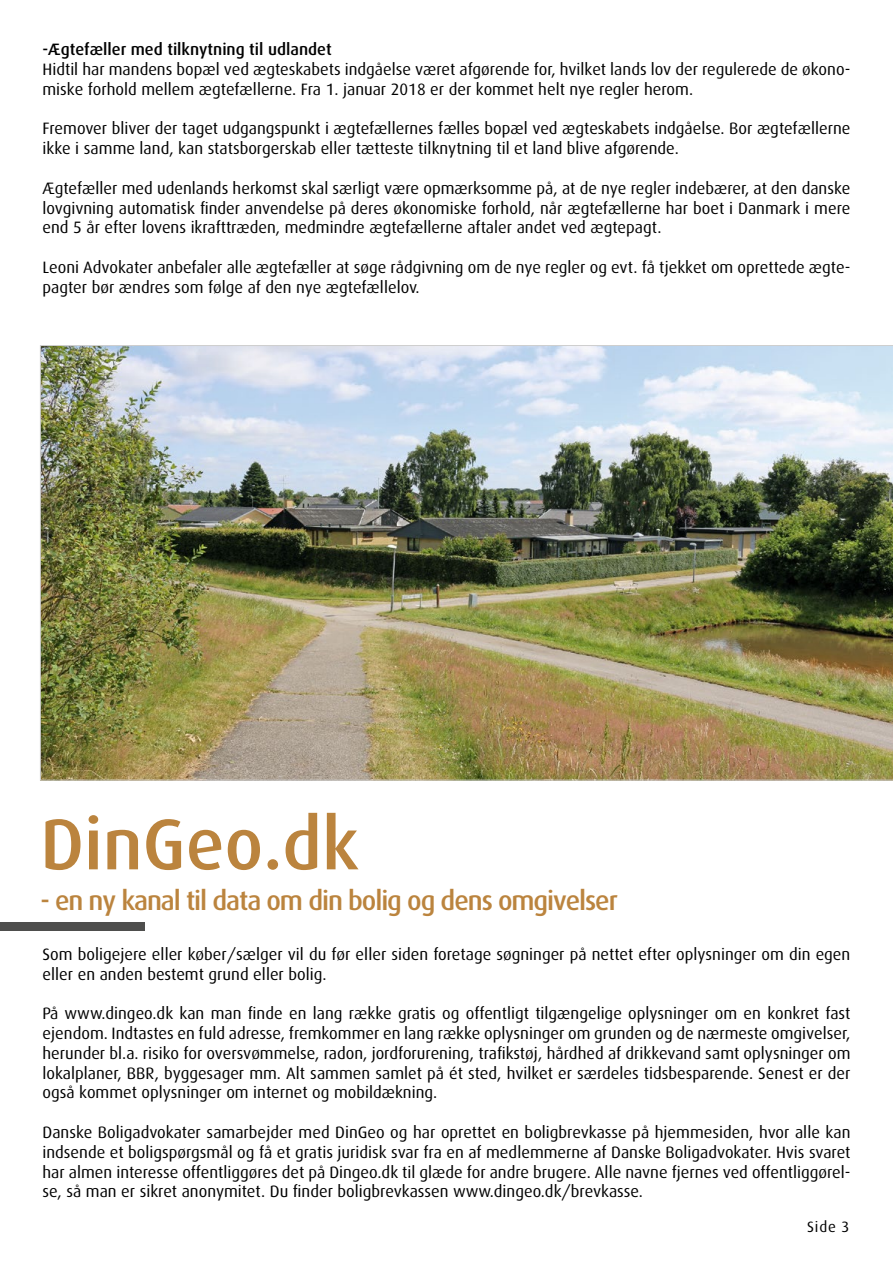
<style>
.page{position:relative;width:893px;height:1263px;background:#fff}
.page>*{position:absolute;margin:0;border:0;box-sizing:border-box;transform-origin:0 0}
.t1{font:500 72px "Dax";color:#bb843e}
.t2{font:500 27px "Dax";letter-spacing:-.04em;color:#bb843e}
.t3{font:16.5px/19.8px "Dax";color:#000}
.t4{font:500 16.5px "Dax";color:#000}
.t5{font:15px "Dax";color:#000}
</style>
<div class="page">
<div style="left:0;top:922px;width:145px;height:9px;background:#4e4e4d"></div>
<img style="left:40px;top:345px;width:853px;height:435px">
<p class="t4" style="left:43px;top:40px;width:291px">-Ægtefæller med tilknytning til udlandet</p>
<p class="t3" style="left:43px;top:60px;width:809px">Hidtil har mandens bopæl ved ægteskabets indgåelse været afgørende for, hvilket lands lov der regulerede de økono&shy;miske forhold mellem ægtefællerne. Fra 1. januar 2018 er der kommet helt nye regler herom.</p>
<p class="t3" style="left:43px;top:119px;width:809px">Fremover bliver der taget udgangspunkt i ægtefællernes fælles bopæl ved ægteskabets indgåelse. Bor ægtefællerne ikke i samme land, kan statsborgerskab eller tætteste tilknytning til et land blive afgørende.</p>
<p class="t3" style="left:43px;top:178px;width:809px;text-align:justify">Ægtefæller med udenlands herkomst skal særligt være opmærksomme på, at de nye regler indebærer, at den danske lovgivning automatisk finder anvendelse på deres økonomiske forhold, når ægtefællerne har boet i Danmark i mere end 5 år efter lovens ikrafttræden, medmindre ægtefællerne aftaler andet ved ægtepagt.</p>
<p class="t3" style="left:43px;top:258px;width:809px">Leoni Advokater anbefaler alle ægtefæller at søge rådgivning om de nye regler og evt. få tjekket om oprettede ægte&shy;pagter bør ændres som følge af den nye ægtefællelov.</p>
<h1 class="t1" style="left:40px;top:804px;width:320px">DinGeo.dk</h1>
<h2 class="t2" style="left:40px;top:885px;width:579px">- en ny kanal til data om din bolig og dens omgivelser</h2>
<p class="t3" style="left:43px;top:944px;width:809px">Som boligejere eller køber/sælger vil du før eller siden foretage søgninger på nettet efter oplysninger om din egen eller en anden bestemt grund eller bolig.</p>
<p class="t3" style="left:43px;top:1003px;width:809px;text-align:justify">På www.dingeo.dk kan man finde en lang række gratis og offentligt tilgængelige oplysninger om en konkret fast ejendom. Indtastes en fuld adresse, fremkommer en lang række oplysninger om grunden og de nærmeste omgivelser, herunder bl.a. risiko for oversvømmelse, radon, jordforurening, trafikstøj, hårdhed af drikkevand samt oplysninger om lokalplaner, BBR, byggesager mm. Alt sammen samlet på ét sted, hvilket er særdeles tidsbesparende. Senest er der også kommet oplysninger om internet og mobildækning.</p>
<p class="t3" style="left:43px;top:1122px;width:809px;text-align:justify">Danske Boligadvokater samarbejder med DinGeo og har oprettet en boligbrevkasse på hjemmesiden, hvor alle kan indsende et boligspørgsmål og få et gratis juridisk svar fra en af medlemmerne af Danske Boligadvokater. Hvis svaret har almen interesse offentliggøres det på Dingeo.dk til glæde for andre brugere. Alle navne fjernes ved offentliggørel&shy;se, så man er sikret anonymitet. Du finder boligbrevkassen www.dingeo.dk/brevkasse.</p>
<p class="t5" style="left:807px;top:1218px;width:44px">Side 3</p>
</div>
